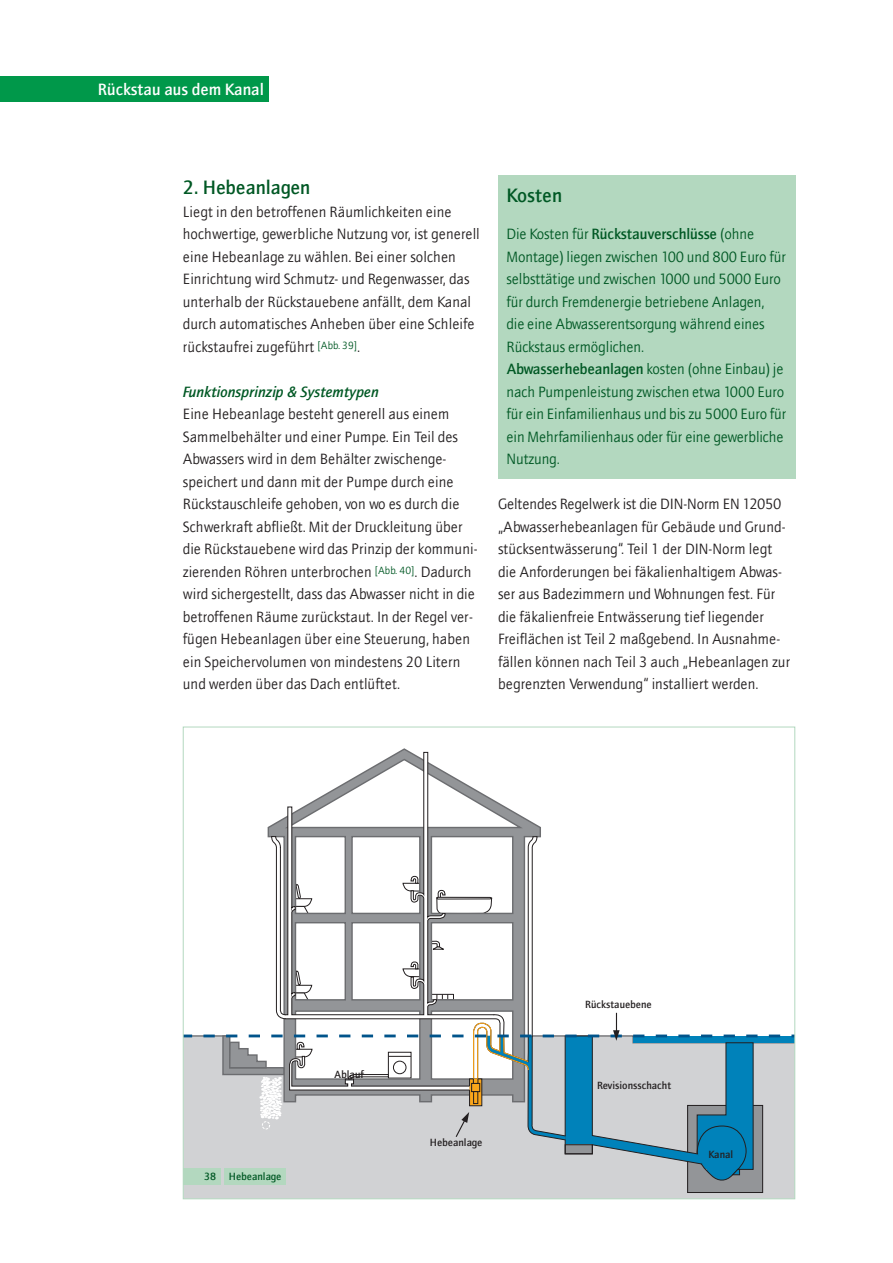
<style>
.page{position:relative;width:893px;height:1263px;background:#fff}
.page>*{position:absolute;margin:0;border:0;box-sizing:border-box;transform-origin:0 0}
.Überschrift_02{font:500 19.5px "ITC Quay Sans";color:#005824}
.t1{font:500 16.5px "ITC Quay Sans";color:#fff}
.Fließtext{font:15px/22.5px "ITC Quay Sans";color:#231f20}
.Text_Infobox{font:15px/22.5px "ITC Quay Sans";letter-spacing:-.01em;color:#005824}
.Überschrift_03{font:italic 500 15px "ITC Quay Sans";color:#005824}
.Zeichnungen__Texte{font:500 10.5px "ITC Quay Sans";color:#231f20}
.Bildunterschriften{font:500 10.5px "ITC Quay Sans";color:#005824}
.s1{font-weight:500}
</style>
<div class="page">
<div style="left:0;top:77px;width:268px;height:25px;background:#00984a"></div>
<div style="left:185px;top:1182px;width:608px;height:15px;background:#d1d2d4"></div>
<div style="left:688px;top:1105px;width:75px;height:87px;background:#939598"></div>
<div style="left:687px;top:1105px;width:76px;height:88px;border:1px solid #231f20"></div>
<svg style="left:271px;top:748px;width:295px;height:449px"></svg>
<div style="left:225px;top:1168px;width:61px;height:16px;background:#b3d8bf"></div>
<div style="left:183px;top:1168px;width:37px;height:16px;background:#b3d8bf"></div>
<svg style="left:183px;top:822px;width:612px;height:360px"></svg>
<div style="left:498px;top:175px;width:297px;height:304px;background:#b3d8bf"></div>
<p class="t1" style="left:98px;top:80px;width:168px">Rückstau aus dem Kanal</p>
<p class="Überschrift_02" style="left:183px;top:175px;width:129px">2. Hebeanlagen</p>
<p class="Fließtext" style="left:183px;top:200px;width:299px">Liegt in den betroffenen Räumlichkeiten eine hochwertige, gewerbliche Nutzung vor, ist generell eine Hebeanlage zu wählen. Bei einer solchen Einrichtung wird Schmutz- und Regenwasser, das unterhalb der Rückstauebene anfällt, dem Kanal durch automatisches Anheben über eine Schleife rückstaufrei zugeführt <sup>[Abb.</sup> <sup>39]</sup>.</p>
<p class="Überschrift_03" style="left:183px;top:382px;width:198px">Funktionsprinzip &amp; Systemtypen</p>
<p class="Fließtext" style="left:183px;top:402px;width:296px">Eine Hebeanlage besteht generell aus einem Sammelbehälter und einer Pumpe. Ein Teil des Abwassers wird in dem Behälter zwischenge&shy;speichert und dann mit der Pumpe durch eine Rückstauschleife gehoben, von wo es durch die Schwerkraft abfließt. Mit der Druckleitung über die Rückstauebene wird das Prinzip der kommuni&shy;zierenden Röhren unterbrochen <sup>[Abb.</sup> <sup>40]</sup>. Dadurch wird sichergestellt, dass das Abwasser nicht in die betroffenen Räume zurückstaut. In der Regel ver&shy;fügen Hebeanlagen über eine Steuerung, haben ein Speichervolumen von mindestens 20 Litern und werden über das Dach entlüftet.</p>
<p class="Überschrift_02" style="left:506px;top:183px;width:57px">Kosten</p>
<p class="Text_Infobox" style="left:506px;top:222px;width:281px">Die Kosten für <span class="s1">Rückstauverschlüsse</span> (ohne Montage) liegen zwischen 100 und 800 Euro für selbsttätige und zwischen 1000 und 5000 Euro für durch Fremdenergie betriebene Anlagen, die eine Abwasserentsorgung während eines Rückstaus ermöglichen.</p>
<p class="Text_Infobox" style="left:506px;top:357px;width:282px"><span class="s1">Abwasserhebeanlagen</span> kosten (ohne Einbau) je nach Pumpenleistung zwischen etwa 1000 Euro für ein Einfamilienhaus und bis zu 5000 Euro für ein Mehrfamilienhaus oder für eine gewerbliche Nutzung.</p>
<p class="Fließtext" style="left:498px;top:492px;width:294px">Geltendes Regelwerk ist die DIN-Norm EN 12050 „Abwasserhebeanlagen für Gebäude und Grund&shy;stücksentwässerung“. Teil 1 der DIN-Norm legt die Anforderungen bei fäkalienhaltigem Abwas&shy;ser aus Badezimmern und Wohnungen fest. Für die fäkalienfreie Entwässerung tief liegender Freiflächen ist Teil 2 maßgebend. In Ausnahme&shy;fällen können nach Teil 3 auch „Hebeanlagen zur begrenzten Verwendung“ installiert werden.</p>
<p class="Bildunterschriften" style="left:204px;top:1170px;width:14px">38</p>
<p class="Bildunterschriften" style="left:229px;top:1170px;width:54px">Hebeanlage</p>
<p class="Zeichnungen__Texte" style="left:334px;top:1068px;width:31px">Ablauf</p>
<p class="Zeichnungen__Texte" style="left:430px;top:1136px;width:54px">Hebeanlage</p>
<p class="Zeichnungen__Texte" style="left:585px;top:997px;width:68px">Rückstauebene</p>
<p class="Zeichnungen__Texte" style="left:597px;top:1079px;width:76px">Revisionsschacht</p>
<p class="Zeichnungen__Texte" style="left:708px;top:1148px;width:26px">Kanal</p>
</div>
